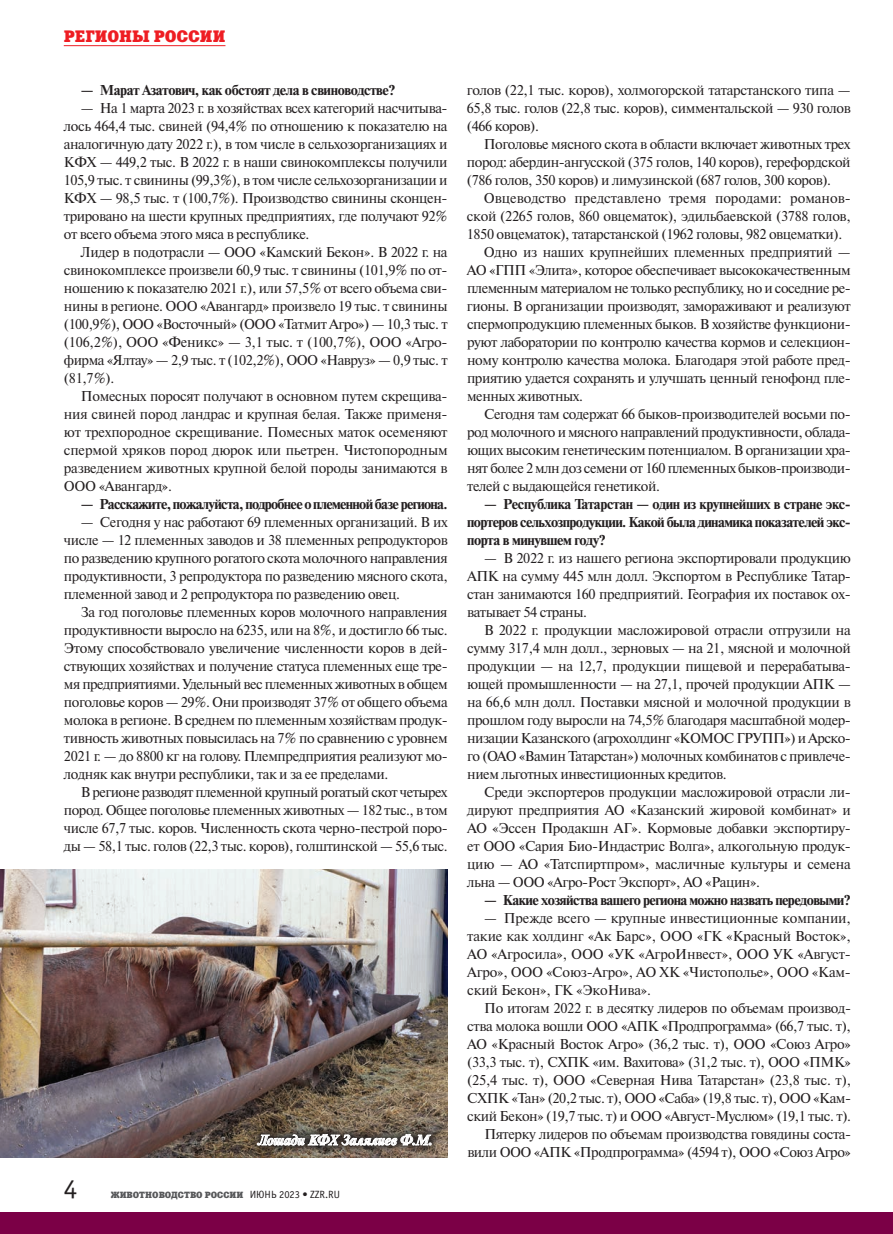
<style>
.page{position:relative;width:893px;height:1234px;background:#fff}
.page>*{position:absolute;margin:0;border:0;box-sizing:border-box;transform-origin:0 0}
.t1{font:27px "Officina Sans C";color:#231f20}
.t2{font:16.5px "Xenia C";letter-spacing:.01em;color:#ee1d23}
.t3{font:14.25px/18px "Newton C";letter-spacing:-.03em;color:#231f20;text-align:justify}
.t4{font:700 14.25px/18px "Newton C";letter-spacing:-.04em;color:#231f20;text-align:justify}
.t5{font:14.25px/18px "Newton C";letter-spacing:-.01em;color:#231f20}
.t6{font:14.25px "Newton C";color:#231f20}
.t7{font:italic 700 14.25px "Newton C";letter-spacing:-.01em;color:#fff}
.t8{font:9px "Xenia C";color:#57585a}
.s1{font-family:"Officina Sans C";font-size:10.5px;color:#231f20}
</style>
<div class="page">
<hr style="left:64px;top:45px;width:161px;height:1px;background:#ee1d23">
<div style="left:0;top:1212px;width:893px;height:21px;background:#7b0046"></div>
<img style="left:0;top:869px;width:448px;height:287px">
<svg style="left:248px;top:1125px;width:192px;height:28px"></svg>
<svg style="left:257px;top:1131px;width:174px;height:14px"></svg>
<p class="t2" style="left:64px;top:26px;width:163px">РЕГИОНЫ РОССИИ</p>
<p class="t4" style="left:81px;top:81px;width:316px">— Марат Азатович, как обстоят дела в свиноводстве?</p>
<p class="t3" style="left:64px;top:99px;width:385px;text-indent:17px">— На 1 марта 2023 г. в хозяйствах всех категорий насчитыва&shy;лось 464,4 тыс. свиней (94,4% по отношению к показателю на аналогичную дату 2022 г.), в том числе в сельхозорганизациях и КФХ — 449,2 тыс. В 2022 г. в наши свинокомплексы получили 105,9 тыс. т свинины (99,3%), в том числе сельхозорганизации и КФХ — 98,5 тыс. т (100,7%). Производство свинины сконцен&shy;трировано на шести крупных предприятиях, где получают 92% от всего объема этого мяса в республике.</p>
<p class="t3" style="left:64px;top:243px;width:385px;text-indent:17px">Лидер в подотрасли — ООО «Камский Бекон». В 2022 г. на свинокомплексе произвели 60,9 тыс. т свинины (101,9% по от&shy;ношению к показателю 2021 г.), или 57,5% от всего объема сви&shy;нины в регионе. ООО «Авангард» произвело 19 тыс. т свинины (100,9%), ООО «Восточный» (ООО «Татмит Агро») — 10,3 тыс. т (106,2%), ООО «Феникс» — 3,1 тыс. т (100,7%), ООО «Агро&shy;фирма «Ялтау» — 2,9 тыс. т (102,2%), ООО «Навруз» — 0,9 тыс. т (81,7%).</p>
<p class="t3" style="left:64px;top:387px;width:385px;text-indent:17px">Помесных поросят получают в основном путем скрещива&shy;ния свиней пород ландрас и крупная белая. Также применя&shy;ют трехпородное скрещивание. Помесных маток осеменяют спермой хряков пород дюрок или пьетрен. Чистопородным разведением животных крупной белой породы занимаются в ООО «Авангард».</p>
<p class="t4" style="left:81px;top:495px;width:368px">— Расскажите, пожалуйста, подробнее о племенной базе региона.</p>
<p class="t3" style="left:64px;top:513px;width:385px;text-indent:17px">— Сегодня у нас работают 69 племенных организаций. В их числе — 12 племенных заводов и 38 племенных репродукторов по разведению крупного рогатого скота молочного направления продуктивности, 3 репродуктора по разведению мясного скота, племенной завод и 2 репродуктора по разведению овец.</p>
<p class="t3" style="left:64px;top:603px;width:385px;text-indent:17px">За год поголовье племенных коров молочного направления продуктивности выросло на 6235, или на 8%, и достигло 66 тыс.<br>Этому способствовало увеличение численности коров в дей&shy;ствующих хозяйствах и получение статуса племенных еще тре&shy;мя предприятиями. Удельный вес племенных животных в общем поголовье коров — 29%. Они производят 37% от общего объема молока в регионе. В среднем по племенным хозяйствам продук&shy;тивность животных повысилась на 7% по сравнению с уровнем 2021 г. — до 8800 кг на голову. Племпредприятия реализуют мо&shy;лодняк как внутри республики, так и за ее пределами.</p>
<p class="t3" style="left:64px;top:783px;width:385px;text-indent:17px">В регионе разводят племенной крупный рогатый скот четырех пород. Общее поголовье племенных животных — 182 тыс., в том числе 67,7 тыс. коров. Численность скота черно-пестрой поро&shy;ды — 58,1 тыс. голов (22,3 тыс. коров), голштинской — 55,6 тыс.</p>
<p class="t7" style="left:258px;top:1132px;width:176px">Лошади КФХ Залялиев Ф.М.</p>
<h1 class="t1" style="left:64px;top:1174px;width:15px">4</h1>
<p class="t8" style="left:111px;top:1188px;width:231px">ЖИВОТНОВОДСТВО РОССИИ <span class="s1">ИЮНЬ 2023 • ZZR.RU</span></p>
<p class="t3" style="left:467px;top:81px;width:385px">голов (22,1 тыс. коров), холмогорской татарстанского типа — 65,8 тыс. голов (22,8 тыс. коров), симментальской — 930 голов (466 коров).</p>
<p class="t3" style="left:467px;top:135px;width:385px;text-indent:17px">Поголовье мясного скота в области включает животных трех пород: абердин-ангусской (375 голов, 140 коров), герефордской (786 голов, 350 коров) и лимузинской (687 голов, 300 коров).</p>
<p class="t6" style="left:484px;top:190px;width:368px">Овцеводство представлено тремя породами: романов-</p>
<p class="t3" style="left:467px;top:207px;width:385px">ской (2265 голов, 860 овцематок), эдильбаевской (3788 голов,</p>
<p class="t3" style="left:467px;top:225px;width:377px">1850 овцематок), татарстанской (1962 головы, 982 овцематки).</p>
<p class="t3" style="left:484px;top:243px;width:368px">Одно из наших крупнейших племенных предприятий —</p>
<p class="t3" style="left:467px;top:261px;width:385px">АО «ГПП «Элита», которое обеспечивает высококачественным</p>
<p class="t3" style="left:467px;top:279px;width:385px">племенным материалом не только республику, но и соседние ре-</p>
<p class="t3" style="left:467px;top:297px;width:385px">гионы. В организации производят, замораживают и реализуют</p>
<p class="t3" style="left:467px;top:315px;width:385px">спермопродукцию племенных быков. В хозяйстве функциони-</p>
<p class="t3" style="left:467px;top:333px;width:385px">руют лаборатории по контролю качества кормов и селекцион-</p>
<p class="t3" style="left:467px;top:351px;width:385px">ному контролю качества молока. Благодаря этой работе пред-</p>
<p class="t3" style="left:467px;top:369px;width:385px">приятию удается сохранять и улучшать ценный генофонд пле-</p>
<p class="t3" style="left:467px;top:387px;width:118px">менных животных.</p>
<p class="t3" style="left:484px;top:405px;width:368px">Сегодня там содержат 66 быков-производителей восьми по-</p>
<p class="t3" style="left:467px;top:423px;width:385px">род молочного и мясного направлений продуктивности, облада-</p>
<p class="t3" style="left:467px;top:441px;width:385px">ющих высоким генетическим потенциалом. В организации хра-</p>
<p class="t3" style="left:467px;top:459px;width:385px">нят более 2 млн доз семени от 160 племенных быков-производи-</p>
<p class="t3" style="left:467px;top:477px;width:194px">телей с выдающейся генетикой.</p>
<p class="t4" style="left:467px;top:494px;width:385px;text-indent:17px">— Республика Татарстан — один из крупнейших в стране экс‑ портеров сельхозпродукции. Какой была динамика показателей экс‑ порта в минувшем году?</p>
<p class="t3" style="left:467px;top:549px;width:385px;text-indent:17px">— В 2022 г. из нашего региона экспортировали продукцию АПК на сумму 445 млн долл. Экспортом в Республике Татар&shy;стан занимаются 160 предприятий. География их поставок ох&shy;ватывает 54 страны.</p>
<p class="t3" style="left:467px;top:621px;width:385px;text-indent:17px">В 2022 г. продукции масложировой отрасли отгрузили на сумму 317,4 млн долл., зерновых — на 21, мясной и молочной продукции — на 12,7, продукции пищевой и перерабатыва&shy;ющей промышленности — на 27,1, прочей продукции АПК — на 66,6 млн долл. Поставки мясной и молочной продукции в прошлом году выросли на 74,5% благодаря масштабной модер&shy;низации Казанского (агрохолдинг «КОМОС ГРУПП») и Арско&shy;го (ОАО «Вамин Татарстан») молочных комбинатов с привлече&shy;нием льготных инвестиционных кредитов.</p>
<p class="t3" style="left:467px;top:783px;width:385px;text-indent:17px">Среди экспортеров продукции масложировой отрасли ли&shy;дируют предприятия АО «Казанский жировой комбинат» и АО «Эссен Продакшн АГ». Кормовые добавки экспортиру&shy;ет ООО «Сария Био-Индастрис Волга», алкогольную продук&shy;цию — АО «Татспиртпром», масличные культуры и семена льна — ООО «Агро-Рост Экспорт», АО «Рацин».</p>
<p class="t4" style="left:484px;top:890px;width:368px">— Какие хозяйства вашего региона можно назвать передовыми?</p>
<p class="t5" style="left:467px;top:909px;width:385px;text-indent:17px">— Прежде всего — крупные инвестиционные компании, такие как холдинг «Ак Барс», ООО «ГК «Красный Восток», АО «Агросила», ООО «УК «АгроИнвест», ООО УК «Август-Агро», ООО «Союз-Агро», АО ХК «Чистополье», ООО «Кам&shy;ский Бекон», ГК «ЭкоНива».</p>
<p class="t3" style="left:467px;top:998px;width:385px;text-align:right">По итогам 2022 г. в десятку лидеров по объемам производ&shy;ства молока вошли ООО «АПК «Продпрограмма» (66,7 тыс. т), АО «Красный Восток Агро» (36,2 тыс. т), ООО «Союз Агро» (33,3 тыс. т), СХПК «им. Вахитова» (31,2 тыс. т), ООО «ПМК» (25,4 тыс. т), ООО «Северная Нива Татарстан» (23,8 тыс. т), СХПК «Тан» (20,2 тыс. т), ООО «Саба» (19,8 тыс. т), ООО «Кам&shy;ский Бекон» (19,7 тыс. т) и ООО «Август-Муслюм» (19,1 тыс. т).<br>Пятерку лидеров по объемам производства говядины соста&shy;вили ООО «АПК «Продпрограмма» (4594 т), ООО «Союз Агро»</p>
</div>
